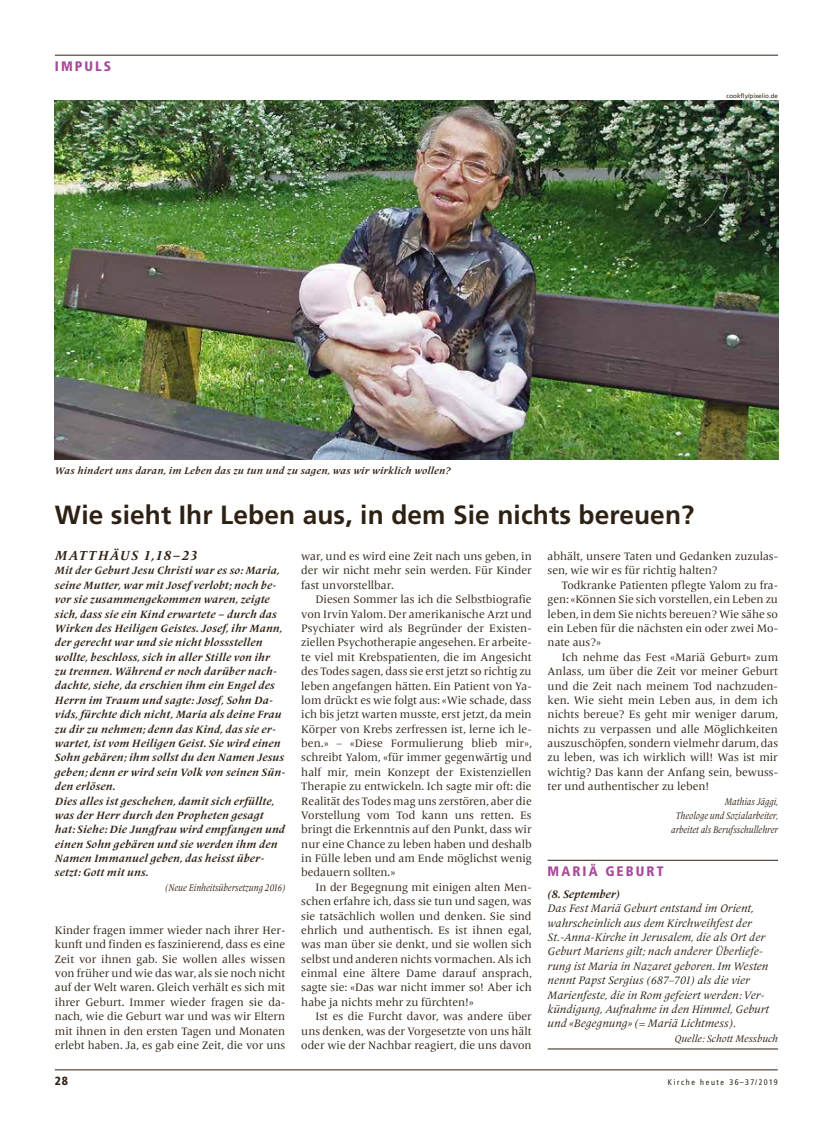
<style>
.page{position:relative;width:833px;height:1134px;background:#fff}
.page>*{position:absolute;margin:0;border:0;box-sizing:border-box;transform-origin:0 0}
.t1{font:700 26.25px "Frutiger";letter-spacing:.005em;color:#2e2113}
.t2{font:900 condensed 13.75px "Frutiger";letter-spacing:.15em;color:#a84a9b}
.t3{font:italic 700 13.75px "Frutiger Serif LT Pro";letter-spacing:.1em;color:#2e2113}
.t4{font:900 condensed 11.88px "Frutiger";color:#2e2113}
.t5{font:11.25px/14.4px "Frutiger Serif LT Pro";color:#2e2113;text-align:justify}
.t6{font:italic 11.25px/14.4px "Frutiger Serif LT Pro";color:#2e2113}
.t7{font:italic 700 11.25px "Frutiger Serif LT Pro";color:#2e2113}
.t8{font:italic 700 11px/14.4px "Frutiger Serif LT Pro";letter-spacing:.02em;color:#2e2113}
.t9{font:italic 10px/14.4px "Frutiger Serif LT Pro";color:#2e2113;text-align:right;scale:.85 1}
.t10{font:italic 700 10px "Frutiger Serif LT Pro";letter-spacing:.025em;color:#2e2113}
.t11{font:italic 10px "Frutiger Serif LT Pro";color:#2e2113}
.t12{font:condensed 8.12px "Frutiger";letter-spacing:.2em;color:#2e2113}
.t13{font:6.25px "Frutiger";color:#2e2113}
</style>
<div class="page">
<hr style="left:55px;top:1070px;width:722px;height:1px;background:#2e2113">
<hr style="left:547px;top:860px;width:231px;height:1px;background:#2e2113">
<hr style="left:547px;top:1049px;width:231px;height:1px;background:#2e2113">
<hr style="left:55px;top:55px;width:723px;height:1px;background:#2e2113">
<img style="left:55px;top:100px;width:723px;height:359px">
<p class="t2" style="left:55px;top:58px;width:58px">IMPULS</p>
<p class="t10" style="left:55px;top:464px;width:397px">Was hindert uns daran, im Leben das zu tun und zu sagen, was wir wirklich wollen?</p>
<p class="t13" style="left:726px;top:92px;width:53px">cookfly/pixelio.de</p>
<h1 class="t1" style="left:55px;top:500px;width:641px">Wie sieht Ihr Leben aus, in dem Sie nichts bereuen?</h1>
<p class="t3" style="left:55px;top:547px;width:144px">MATTHÄUS 1,18–23</p>
<p class="t8" style="left:55px;top:563px;width:232px">Mit der Geburt Jesu Christi war es so: Maria, seine Mutter, war mit Josef verlobt; noch be&shy;vor sie zusammengekommen waren, zeigte sich, dass sie ein Kind erwartete – durch das Wirken des Heiligen Geistes. Josef, ihr Mann, der gerecht war und sie nicht blossstellen wollte, beschloss, sich in aller Stille von ihr<br>zu trennen. Während er noch darüber nach&shy;dachte, siehe, da erschien ihm ein Engel des Herrn im Traum und sagte: Josef, Sohn Da&shy;vids, fürchte dich nicht, Maria als deine Frau zu dir zu nehmen; denn das Kind, das sie er&shy;wartet, ist vom Heiligen Geist. Sie wird einen Sohn gebären; ihm sollst du den Namen Jesus geben; denn er wird sein Volk von seinen Sün&shy;den erlösen.<br>Dies alles ist geschehen, damit sich erfüllte, was der Herr durch den Propheten gesagt hat: Siehe: Die Jungfrau wird empfangen und einen Sohn gebären und sie werden ihm den Namen Immanuel geben, das heisst über&shy;setzt: Gott mit uns.</p>
<p class="t9" style="left:165px;top:880px;width:143px">(Neue Einheitsübersetzung 2016)</p>
<p class="t5" style="left:55px;top:923px;width:232px">Kinder fragen immer wieder nach ihrer Her&shy;kunft und finden es faszinierend, dass es eine Zeit vor ihnen gab. Sie wollen alles wissen von früher und wie das war, als sie noch nicht auf der Welt waren. Gleich verhält es sich mit ihrer Geburt. Immer wieder fragen sie da&shy;nach, wie die Geburt war und was wir Eltern mit ihnen in den ersten Tagen und Monaten erlebt haben. Ja, es gab eine Zeit, die vor uns</p>
<p class="t5" style="left:547px;top:549px;width:232px">abhält, unsere Taten und Gedanken zuzulas&shy;sen, wie wir es für richtig halten?</p>
<p class="t5" style="left:547px;top:578px;width:232px;text-indent:14px">Todkranke Patienten pflegte Yalom zu fra&shy;gen: «Können Sie sich vorstellen, ein Leben zu leben, in dem Sie nichts bereuen? Wie sähe so ein Leben für die nächsten ein oder zwei Mo&shy;nate aus?»</p>
<p class="t5" style="left:547px;top:650px;width:232px;text-indent:14px">Ich nehme das Fest «Mariä Geburt» zum Anlass, um über die Zeit vor meiner Geburt und die Zeit nach meinem Tod nachzuden&shy;ken. Wie sieht mein Leben aus, in dem ich nichts bereue? Es geht mir weniger darum, nichts zu verpassen und alle Möglichkeiten auszuschöpfen, sondern vielmehr darum, das zu leben, was ich wirklich will! Was ist mir wichtig? Das kann der Anfang sein, bewuss&shy;ter und authentischer zu leben!</p>
<p class="t9" style="left:671px;top:794px;width:128px">Mathias Jäggi,<br>Theologe und Sozialarbeiter, arbeitet als Berufsschullehrer</p>
<p class="t2" style="left:547px;top:863px;width:117px">MARIÄ GEBURT</p>
<p class="t7" style="left:547px;top:887px;width:74px">(8. September)</p>
<p class="t6" style="left:547px;top:901px;width:223px">Das Fest Mariä Geburt entstand im Orient, wahrscheinlich aus dem Kirchweihfest der St.-Anna-Kirche in Jerusalem, die als Ort der Geburt Mariens gilt; nach anderer Überliefe&shy;rung ist Maria in Nazaret geboren. Im Westen nennt Papst Sergius (687–701) als die vier Marienfeste, die in Rom gefeiert werden: Ver&shy;kündigung, Aufnahme in den Himmel, Geburt und «Begegnung» (= Mariä Lichtmess).</p>
<p class="t11" style="left:674px;top:1032px;width:105px">Quelle: Schott Messbuch</p>
<p class="t5" style="left:301px;top:549px;width:232px">war, und es wird eine Zeit nach uns geben, in der wir nicht mehr sein werden. Für Kinder fast unvorstellbar.</p>
<p class="t5" style="left:301px;top:592px;width:232px;text-indent:14px">Diesen Sommer las ich die Selbstbiografie von Irvin Yalom. Der amerikanische Arzt und Psychiater wird als Begründer der Existen&shy;ziellen Psychotherapie angesehen. Er arbeite&shy;te viel mit Krebspatienten, die im Angesicht des Todes sagen, dass sie erst jetzt so richtig zu leben angefangen hätten. Ein Patient von Ya&shy;lom drückt es wie folgt aus: «Wie schade, dass ich bis jetzt warten musste, erst jetzt, da mein Körper von Krebs zerfressen ist, lerne ich le&shy;ben.» – «Diese Formulierung blieb mir», schreibt Yalom, «für immer gegenwärtig und half mir, mein Konzept der Existenziellen Therapie zu entwickeln. Ich sagte mir oft: die Realität des Todes mag uns zerstören, aber die Vorstellung vom Tod kann uns retten. Es bringt die Erkenntnis auf den Punkt, dass wir nur eine Chance zu leben haben und deshalb in Fülle leben und am Ende möglichst wenig bedauern sollten.»</p>
<p class="t5" style="left:301px;top:880px;width:232px;text-indent:14px">In der Begegnung mit einigen alten Men&shy;schen erfahre ich, dass sie tun und sagen, was sie tatsächlich wollen und denken. Sie sind ehrlich und authentisch. Es ist ihnen egal, was man über sie denkt, und sie wollen sich selbst und anderen nichts vormachen. Als ich einmal eine ältere Dame darauf ansprach, sagte sie: «Das war nicht immer so! Aber ich habe ja nichts mehr zu fürchten!»</p>
<p class="t5" style="left:301px;top:1009px;width:232px;text-indent:14px">Ist es die Furcht davor, was andere über uns denken, was der Vorgesetzte von uns hält oder wie der Nachbar reagiert, die uns davon</p>
<p class="t4" style="left:55px;top:1074px;width:15px">28</p>
<p class="t12" style="left:668px;top:1077px;width:111px">Kirche heute 36–37/2019</p>
</div>
